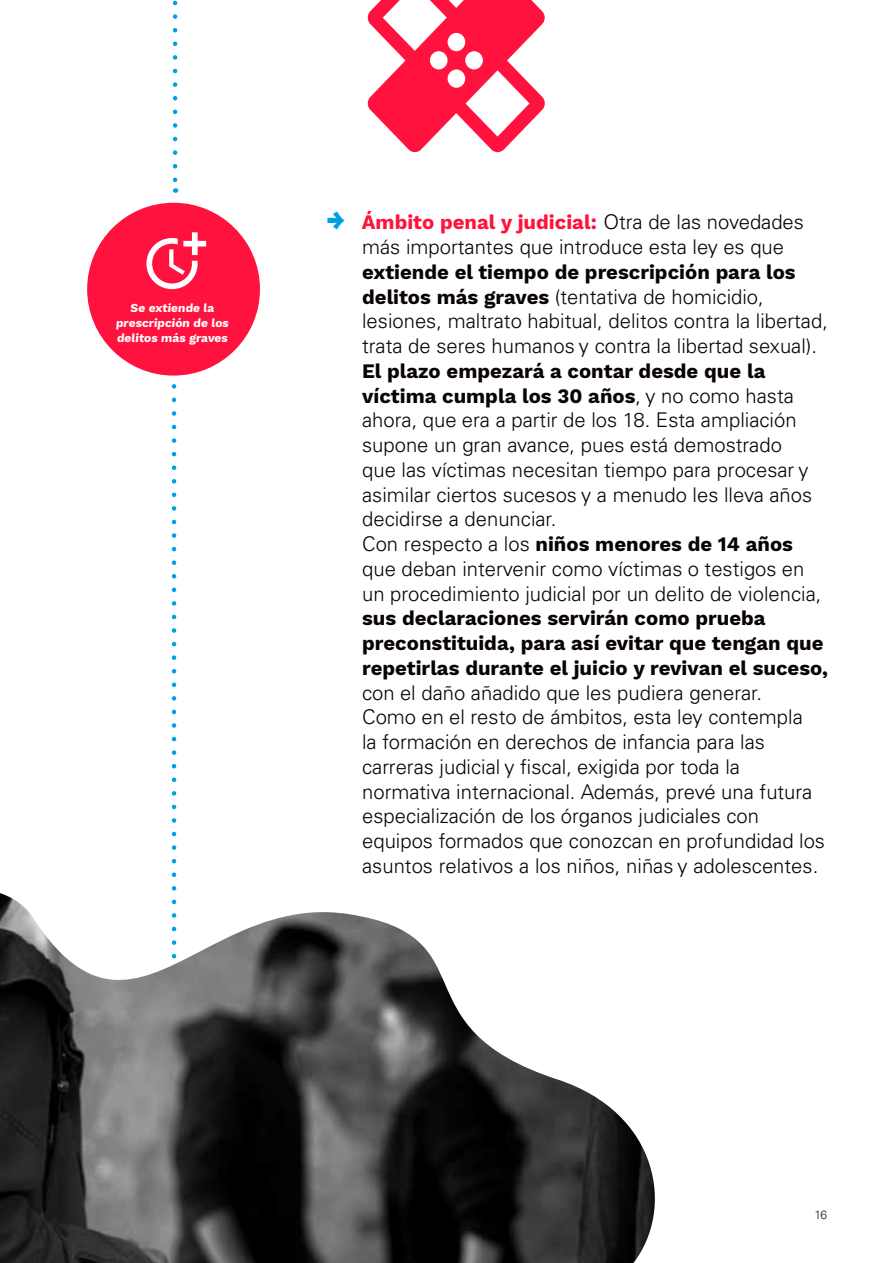
<style>
.page{position:relative;width:893px;height:1263px;background:#fff}
.page>*{position:absolute;margin:0;border:0;box-sizing:border-box;transform-origin:0 0}
.t1{font:300 20.25px/24.8px "Univers LT Pro 45";color:#0a0305}
.t2{font:700 20.25px/24.8px "Work Sans";color:#0a0305}
.t3{font:700 20.25px "Work Sans";color:#ff123d}
.t4{font:700 12px/15px "Work Sans";color:#fff;text-align:center}
.t5{font:300 12px "Univers LT Pro 45";color:#1d1d1b}
.s1{font-weight:800;font-size:25.5px;color:#009fe3}
.s2{font-family:"Univers LT Pro 45";font-weight:300;color:#0a0305}
.s3{font-family:"Work Sans";font-weight:700}
.s4{font-family:"Univers LT Pro 45";font-weight:300}
</style>
<div class="page">
<svg style="left:172px;top:384px;width:4px;height:507px"></svg>
<svg style="left:173px;top:0;width:4px;height:193px"></svg>
<svg style="left:367px;top:0;width:178px;height:153px"></svg>
<div style="left:87px;top:203px;width:173px;height:173px;background:#ff123d;border-radius:50%"></div>
<svg style="left:146px;top:232px;width:60px;height:58px"></svg>
<img style="left:0;top:893px;width:655px;height:370px">
<p class="t4" style="left:116px;top:301px;width:116px">Se extiende la prescripción de los delitos más graves</p>
<p class="t3" style="left:326px;top:211px;width:479px"><span class="s1">→</span> Ámbito penal y judicial: <span class="s2">Otra de las novedades</span></p>
<p class="t1" style="left:362px;top:234px;width:423px">más importantes que introduce esta ley es que</p>
<p class="t2" style="left:362px;top:261px;width:435px">extiende el tiempo de prescripción para los</p>
<p class="t1" style="left:362px;top:284px;width:467px"><span class="s3">delitos más graves</span> (tentativa de homicidio, lesiones, maltrato habitual, delitos contra la libertad, trata de seres humanos y contra la libertad sexual).</p>
<p class="t2" style="left:362px;top:360px;width:433px">El plazo empezará a contar desde que la víctima cumpla los 30 años<span class="s4">, y no como hasta</span></p>
<p class="t1" style="left:362px;top:408px;width:452px">ahora, que era a partir de los 18. Esta ampliación supone un gran avance, pues está demostrado que las víctimas necesitan tiempo para procesar y asimilar ciertos sucesos y a menudo les lleva años decidirse a denunciar.</p>
<p class="t2" style="left:362px;top:533px;width:432px"><span class="s4">Con respecto a los</span> niños menores de 14 años</p>
<p class="t1" style="left:362px;top:556px;width:461px">que deban intervenir como víctimas o testigos en un procedimiento judicial por un delito de violencia,</p>
<p class="t2" style="left:362px;top:607px;width:467px">sus declaraciones servirán como prueba preconstituida, para así evitar que tengan que repetirlas durante el juicio y revivan el suceso,</p>
<p class="t1" style="left:362px;top:680px;width:464px">con el daño añadido que les pudiera generar.<br>Como en el resto de ámbitos, esta ley contempla<br>la formación en derechos de infancia para las carreras judicial y fiscal, exigida por toda la normativa internacional. Además, prevé una futura especialización de los órganos judiciales con equipos formados que conozcan en profundidad los asuntos relativos a los niños, niñas y adolescentes.</p>
<p class="t5" style="left:814px;top:1207px;width:14px">16</p>
</div>
